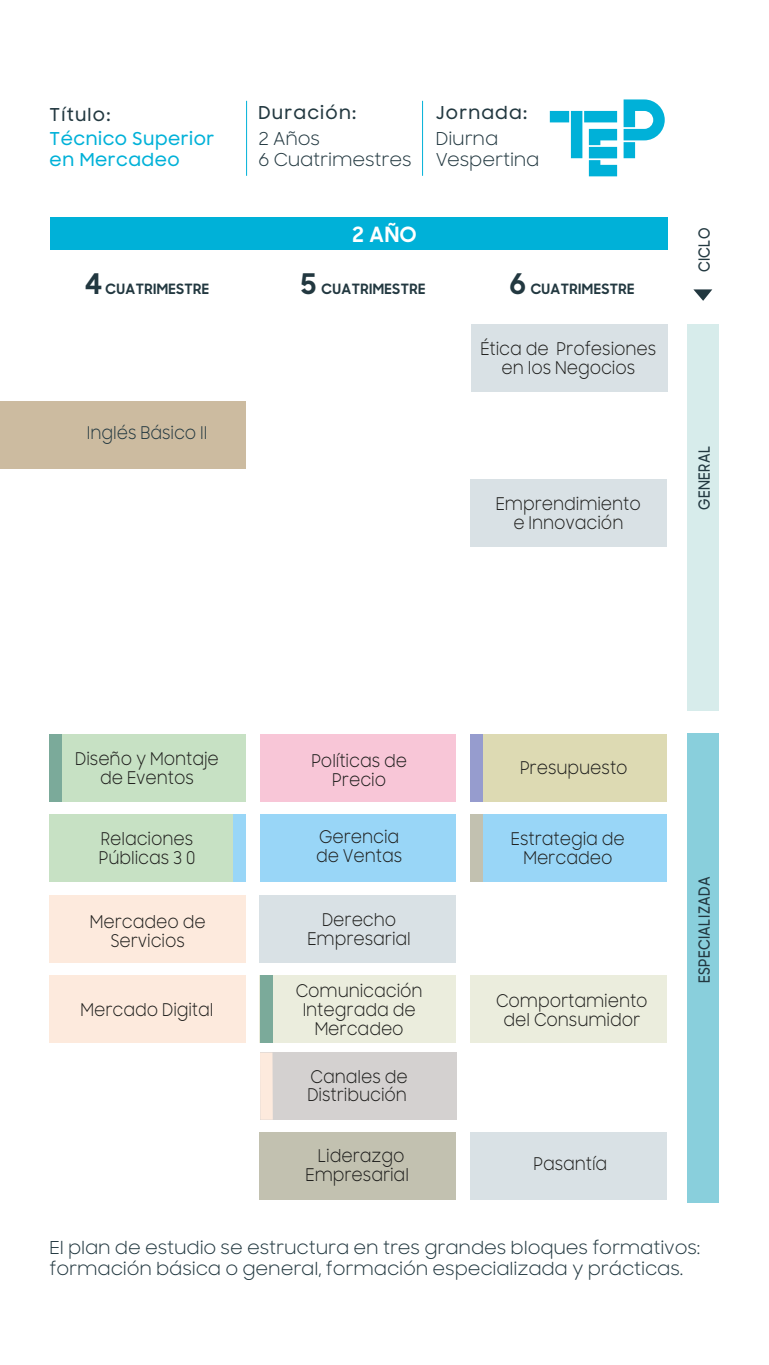
<style>
.page{position:relative;width:769px;height:1365px;background:#fff}
.page>*{position:absolute;margin:0;border:0;box-sizing:border-box;transform-origin:0 0}
.t1{font:700 21px "Samsung Sharp Sans";color:#fff}
.t2{font:17.68px/21.3px "Samsung Sharp Sans";letter-spacing:-.01em;color:#223840}
.t3{font:500 17.68px/21.3px "Samsung Sharp Sans";letter-spacing:.03em;color:#00b1d8}
.t4{font:500 17.68px "Samsung Sharp Sans";letter-spacing:.07em;color:#223840}
.t5{font:17.5px/18.9px "Samsung Sharp Sans";letter-spacing:-.005em;color:#1d1d1b;text-align:center;scale:.9 1}
.t6{font:17.5px "Samsung Sharp Sans";letter-spacing:-.005em;color:#223840;scale:.9 1}
.t7{font:500 15.4px "Samsung Sharp Sans";letter-spacing:.03em;color:#223840;scale:.9 1}
.t8{font:700 14.17px "Samsung Sharp Sans";letter-spacing:.03em;color:#223840}
.s1{font-size:28.35px}
</style>
<div class="page">
<div style="left:50px;top:217px;width:618px;height:32px;background:#00b1d8"></div>
<div style="left:687px;top:325px;width:32px;height:386px;background:#d7eceb"></div>
<div style="left:687px;top:733px;width:32px;height:469px;background:#89cfdc"></div>
<hr style="left:422px;top:101px;width:1px;height:75px;background:#00b1d8">
<div style="left:50px;top:895px;width:196px;height:67px;background:#fdeadd"></div>
<div style="left:50px;top:814px;width:196px;height:67px;background:#c7e1c4"></div>
<div style="left:50px;top:975px;width:196px;height:67px;background:#fdeadd"></div>
<div style="left:0;top:401px;width:246px;height:68px;background:#ccbba0"></div>
<div style="left:50px;top:734px;width:196px;height:67px;background:#c7e1c4"></div>
<div style="left:260px;top:1052px;width:196px;height:67px;background:#d4d1d0"></div>
<div style="left:261px;top:814px;width:195px;height:67px;background:#99d6f7"></div>
<div style="left:260px;top:975px;width:196px;height:67px;background:#ebeddd"></div>
<div style="left:260px;top:1132px;width:196px;height:67px;background:#c2c1b0"></div>
<div style="left:260px;top:895px;width:196px;height:67px;background:#d9e1e5"></div>
<div style="left:471px;top:479px;width:196px;height:67px;background:#d9e1e5"></div>
<div style="left:471px;top:734px;width:196px;height:67px;background:#dddab3"></div>
<div style="left:471px;top:1132px;width:196px;height:67px;background:#d9e1e5"></div>
<div style="left:471px;top:975px;width:196px;height:67px;background:#ebeddd"></div>
<div style="left:470px;top:814px;width:196px;height:67px;background:#99d6f7"></div>
<div style="left:471px;top:324px;width:197px;height:67px;background:#d9e1e5"></div>
<svg style="left:693px;top:289px;width:19px;height:12px"></svg>
<svg style="left:550px;top:99px;width:115px;height:77px"></svg>
<hr style="left:246px;top:101px;width:1px;height:75px;background:#00b1d8">
<div style="left:260px;top:1052px;width:13px;height:67px;background:#fdeadd"></div>
<div style="left:261px;top:734px;width:195px;height:67px;background:#f8c6d7"></div>
<div style="left:50px;top:734px;width:12px;height:67px;background:#7baa9a"></div>
<div style="left:470px;top:814px;width:13px;height:67px;background:#c2c1b0"></div>
<div style="left:470px;top:734px;width:13px;height:67px;background:#969cce"></div>
<div style="left:260px;top:975px;width:12px;height:67px;background:#7baa9a"></div>
<div style="left:233px;top:814px;width:13px;height:67px;background:#99d6f7"></div>
<p class="t4" style="left:50px;top:102px;width:62px">Título:</p>
<p class="t3" style="left:50px;top:127px;width:166px">Técnico Superior en Mercadeo</p>
<p class="t4" style="left:259px;top:100px;width:99px">Duración:</p>
<p class="t2" style="left:259px;top:127px;width:155px">2 Años<br>6 Cuatrimestres</p>
<p class="t4" style="left:436px;top:100px;width:93px">Jornada:</p>
<p class="t2" style="left:436px;top:127px;width:105px">Diurna<br>Vespertina</p>
<p class="t1" style="left:353px;top:219px;width:65px">2 AÑO</p>
<p class="t8" style="left:85px;top:278px;width:126px"><span class="s1">4</span> CUATRIMESTRE</p>
<p class="t8" style="left:301px;top:278px;width:126px"><span class="s1">5</span> CUATRIMESTRE</p>
<p class="t8" style="left:510px;top:278px;width:126px"><span class="s1">6</span> CUATRIMESTRE</p>
<p class="t6" style="left:87px;top:420px;width:135px">Inglés Básico II</p>
<p class="t5" style="left:480px;top:339px;width:197px">Ética de Profesiones en los Negocios</p>
<p class="t5" style="left:496px;top:493px;width:163px">Emprendimiento e Innovación</p>
<p class="t7" style="left:693px;top:272px;width:51px;rotate:-90deg">CICLO</p>
<p class="t7" style="left:693px;top:510px;width:73px;rotate:-90deg">GENERAL</p>
<p class="t5" style="left:75px;top:748px;width:161px">Diseño y Montaje de Eventos</p>
<p class="t5" style="left:311px;top:750px;width:108px">Políticas de<br>Precio</p>
<p class="t5" style="left:520px;top:758px;width:121px">Presupuesto</p>
<p class="t5" style="left:99px;top:828px;width:109px;text-align:left">Relaciones<br>Públicas 3 0</p>
<p class="t5" style="left:316px;top:826px;width:97px;text-align:left">Gerencia de Ventas</p>
<p class="t5" style="left:511px;top:828px;width:128px">Estrategia de<br>Mercadeo</p>
<p class="t5" style="left:90px;top:911px;width:130px">Mercadeo de<br>Servicios</p>
<p class="t5" style="left:81px;top:999px;width:149px">Mercado Digital</p>
<p class="t5" style="left:308px;top:909px;width:116px">Derecho<br>Empresarial</p>
<p class="t5" style="left:296px;top:981px;width:143px">Comunicación<br>Integrada de<br>Mercadeo</p>
<p class="t5" style="left:496px;top:990px;width:170px">Comportamiento del Consumidor</p>
<p class="t7" style="left:693px;top:983px;width:120px;rotate:-90deg">ESPECIALIZADA</p>
<p class="t5" style="left:307px;top:1066px;width:113px;text-align:left">Canales de<br>Distribución</p>
<p class="t5" style="left:306px;top:1145px;width:116px">Liderazgo<br>Empresarial</p>
<p class="t5" style="left:533px;top:1153px;width:84px">Pasantía</p>
<p class="t2" style="left:50px;top:1235px;width:652px">El plan de estudio se estructura en tres grandes bloques formativos: formación básica o general, formación especializada y prácticas.</p>
</div>
